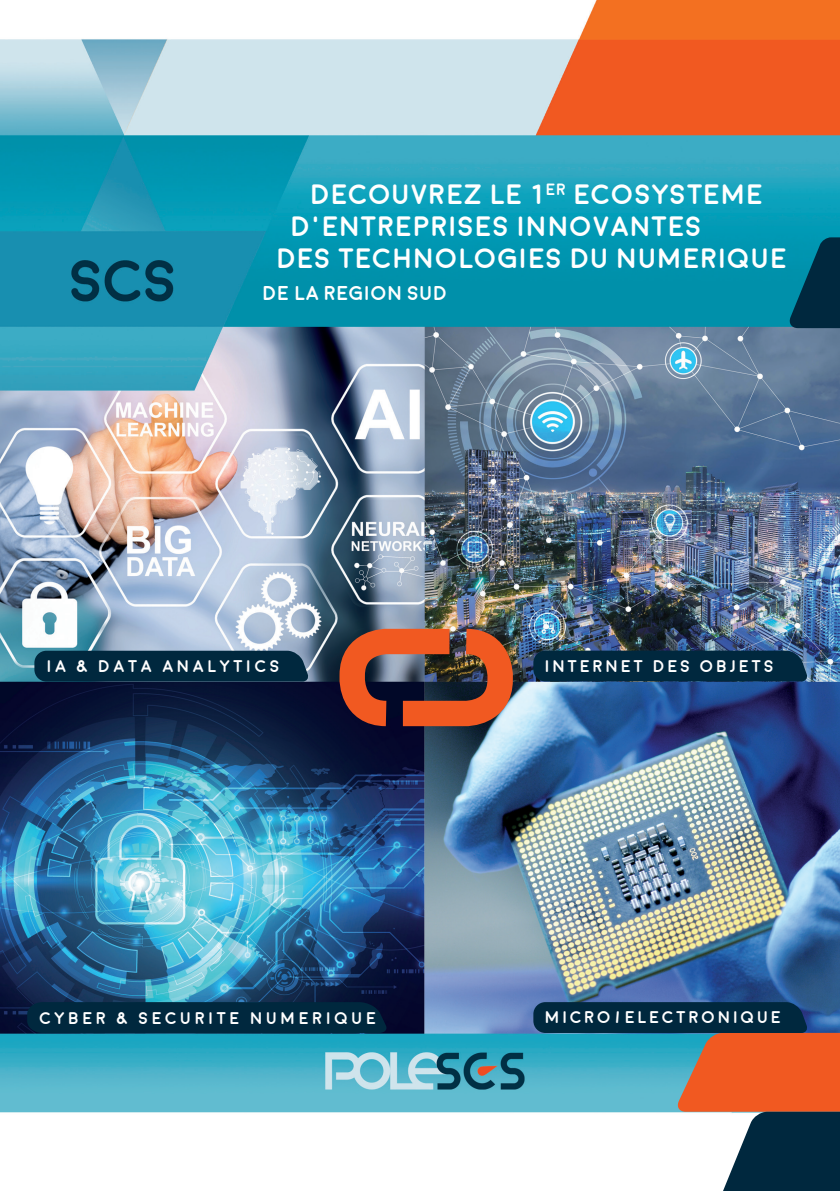
<style>
.page{position:relative;width:840px;height:1191px;background:#fff}
.page>*{position:absolute;margin:0;border:0;box-sizing:border-box;transform-origin:0 0}
.t1{font:700 28px "Moon";color:#fff}
.t2{font:700 20px "Moon";color:#fff}
.t3{font:700 17px "Moon";letter-spacing:.17em;color:#fff}
.t4{font:700 17px "Moon";letter-spacing:.17em;color:#fff}
.s1{font-style:inherit}
</style>
<div class="page">
<img style="left:0;top:0;width:839px;height:1113px">
<svg style="left:787px;top:237px;width:52px;height:91px;background:#004d65"></svg>
<svg style="left:533px;top:647px;width:274px;height:34px;background:#082e46"></svg>
<svg style="left:34px;top:647px;width:275px;height:34px;background:#143b51"></svg>
<svg style="left:533px;top:1002px;width:306px;height:189px"></svg>
<div style="left:27px;top:1002px;width:360px;height:31px;background:#00283e"></div>
<img style="left:326px;top:616px;width:199px;height:123px">
<p class="t1" style="left:311px;top:180px;width:453px">DECOUVREZ LE 1<sup>ER</sup> ECOSYSTEME</p>
<p class="t1" style="left:290px;top:212px;width:413px">D’ENTREPRISES INNOVANTES</p>
<p class="t1" style="left:276px;top:244px;width:512px">DES TECHNOLOGIES DU NUMERIQUE</p>
<p class="t2" style="left:262px;top:283px;width:186px">DE LA REGION SUD</p>
<p class="t4" style="left:46px;top:657px;width:235px">IA &amp; DATA ANALYTICS</p>
<p class="t4" style="left:39px;top:1009px;width:338px">CYBER &amp; SECURITE NUMERIQUE</p>
<p class="t3" style="left:545px;top:654px;width:226px">MICROELECTRONIQUE</p>
<p class="t3" style="left:545px;top:657px;width:230px">INTERNET DES OBJETS</p>
<p class="t3" style="left:545px;top:1009px;width:237px">MICRO<span class="s1">/</span>ELECTRONIQUE</p>
</div>
